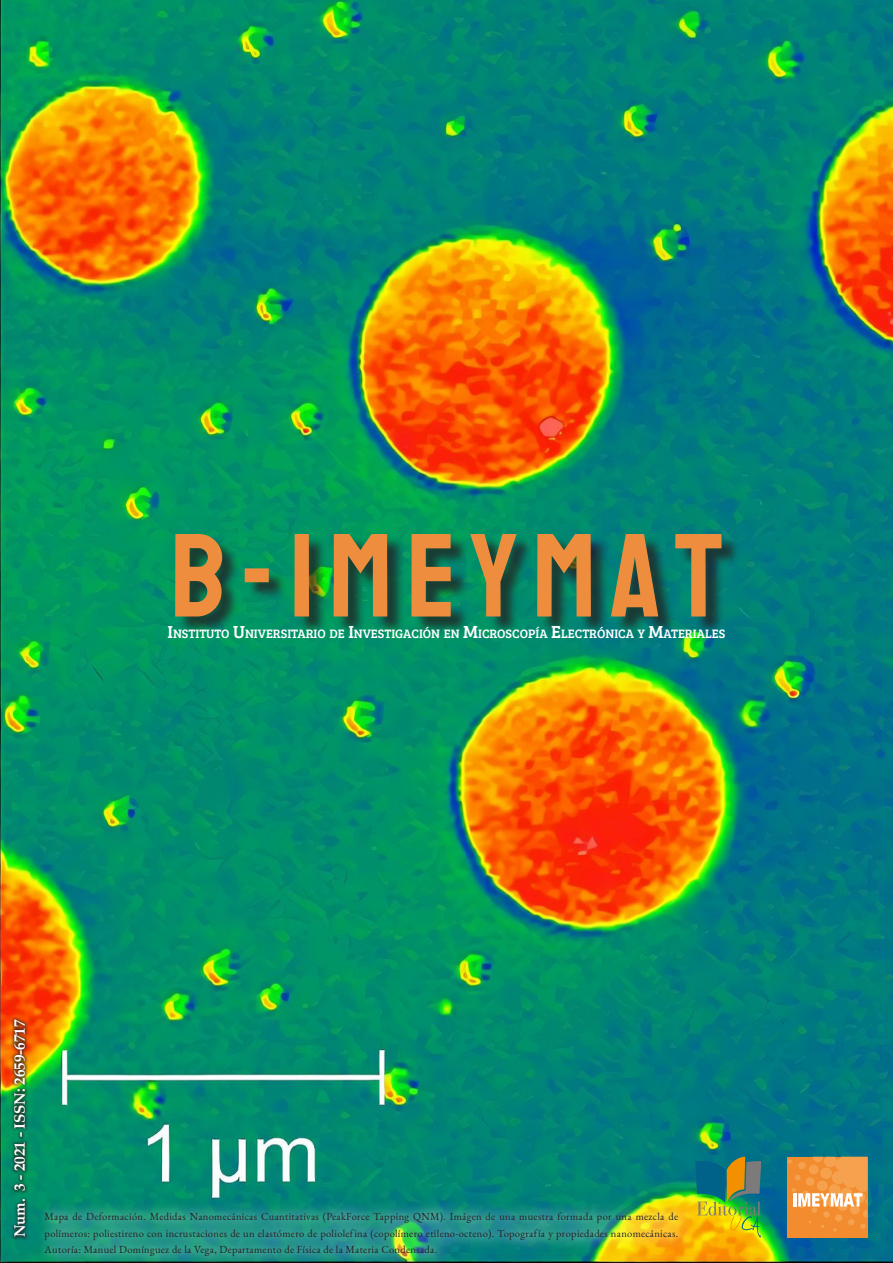
<style>
.page{position:relative;width:893px;height:1263px;background:#fff}
.page>*{position:absolute;margin:0;border:0;box-sizing:border-box;transform-origin:0 0}
._6_-_Titulo_Portada{font:118.5px "Staatliches";letter-spacing:.12em;color:#ef8d3f}
._6_1_Subtitulo_porta{font:18px "Bree Serif";color:#fff}
._6_2_Numero_y_fecha{font:700 15px "Book Antiqua";color:#fff}
._6_1_Subtitulo_porta-2{font:12.6px "Bree Serif";color:#fff}
._1_-_Parrafo_normal{font:10.5px/16.5px "EB Garamond";letter-spacing:.03em;color:#231f20;text-align:justify}
.s1{font-size:18px}
</style>
<div class="page">
<img style="left:0;top:0;width:893px;height:1263px">
<div style="left:10px;top:1015px;width:19px;height:226px;background:#231f20;opacity:.75"></div>
<img style="left:695px;top:1157px;width:66px;height:80px">
<div style="left:787px;top:1157px;width:80px;height:80px;background:#f28c2e"></div>
<svg style="left:788px;top:1157px;width:79px;height:75px"></svg>
<div style="left:178px;top:536px;width:562px;height:99px;background:#231f20;opacity:.75"></div>
<svg style="left:40px;top:1200px;width:659px;height:63px;background:#439457"></svg>
<div style="left:36px;top:1204px;width:651px;height:59px;background:#fff;opacity:.75"></div>
<p class="_6_-_Titulo_Portada" style="left:170px;top:497px;width:554px">B-IMEYMAT</p>
<p class="_6_1_Subtitulo_porta-2" style="left:173px;top:624px;width:554px">NSTITUTO <span class="s1">U</span>NIVERSITARIO DE <span class="s1">I</span>NVESTIGACIÓN EN <span class="s1">M</span>ICROSCOPÍA <span class="s1">E</span>LECTRÓNICA Y <span class="s1">M</span>ATERIALES</p>
<p class="_6_1_Subtitulo_porta" style="left:168px;top:619px;width:7px">I</p>
<p class="_6_2_Numero_y_fecha" style="left:9px;top:1237px;width:219px;rotate:-90deg">Num. 3 - 2021 - ISSN: 2659-6717</p>
<p class="_1_-_Parrafo_normal" style="left:45px;top:1209px;width:635px">Mapa de Deformación. Medidas Nanomecánicas Cuantitativas (PeakForce Tapping QNM). Imágen de una muestra formada por una mezcla de polímeros: poliestireno con incrustaciones de un elastómero de poliolefina (copolímero etileno-octeno). Topografía y propiedades nanomecánicas.<br>Autoría: Manuel Domínguez de la Vega, Departamento de Física de la Materia Condensada.</p>
</div>
